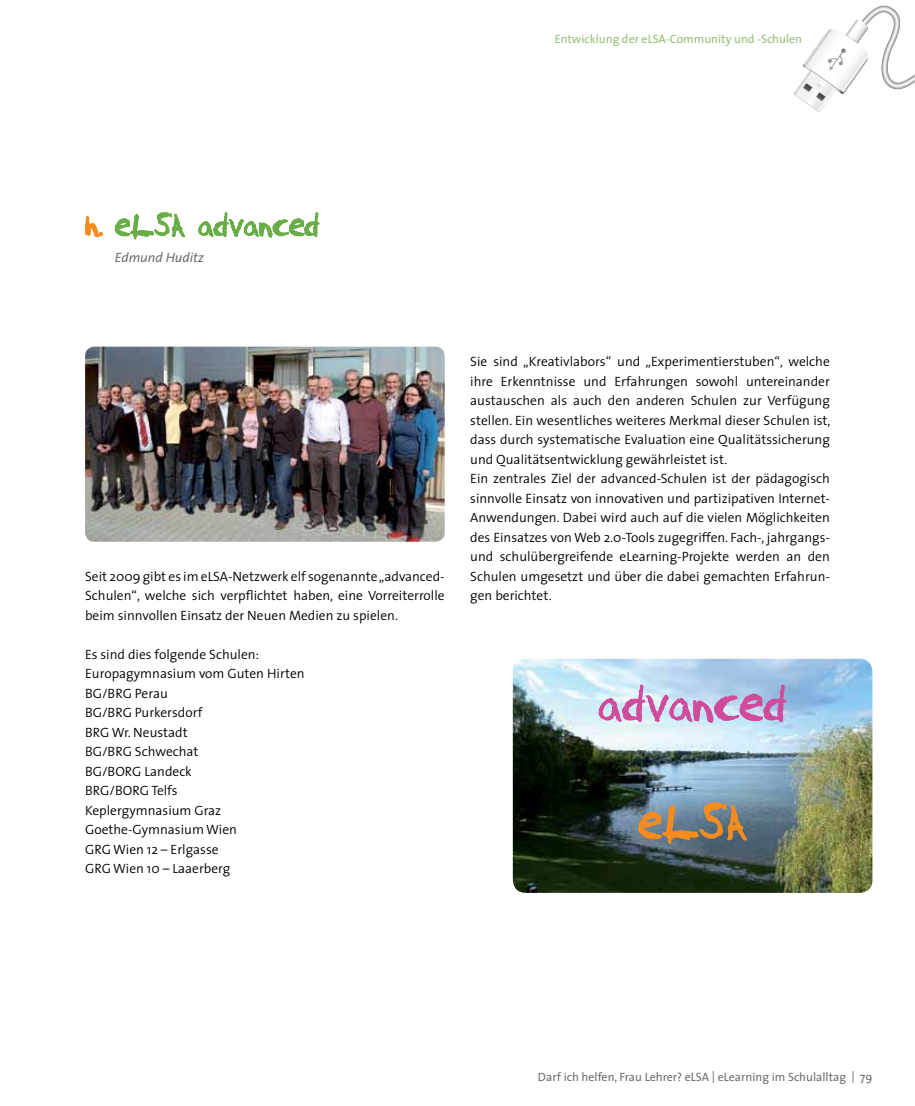
<style>
.page{position:relative;width:915px;height:1106px;background:#fff}
.page>*{position:absolute;margin:0;border:0;box-sizing:border-box;transform-origin:0 0}
.t1{font:42px "Fh Faith";color:#d04b9b}
.t2{font:42px "Fh Faith";color:#f68b1f}
.t3{font:300 13.5px/19.5px "The Sans";color:#000}
.t4{font:italic 13.5px "The Sans";color:#6d6e71}
.t5{font:12px "The Sans";color:#6d6e71}
.t6{font:12px "The Sans";color:#95c075}
</style>
<div class="page">
<svg style="left:793px;top:5px;width:121px;height:107px"></svg>
<svg style="left:84px;top:212px;width:102px;height:28px"></svg>
<svg style="left:198px;top:212px;width:122px;height:26px"></svg>
<img style="left:512px;top:658px;width:360px;height:235px">
<svg style="left:597px;top:681px;width:190px;height:47px;background:#c7bcdd"></svg>
<svg style="left:631px;top:780px;width:117px;height:70px;background:#7f8686"></svg>
<img style="left:85px;top:346px;width:359px;height:196px">
<p class="t6" style="left:554px;top:29px;width:249px">Entwicklung der eLSA-Community und -Schulen</p>
<p class="t4" style="left:115px;top:246px;width:91px">Edmund Huditz</p>
<p class="t3" style="left:85px;top:566px;width:361px;text-align:justify">Seit 2009 gibt es im eLSA-Netzwerk elf sogenannte „advanced-Schulen“, welche sich verpflichtet haben, eine Vorreiterrolle beim sinnvollen Einsatz der Neuen Medien zu spielen.</p>
<p class="t3" style="left:85px;top:644px;width:221px">Es sind dies folgende Schulen:<br>Europagymnasium vom Guten Hirten<br>BG/BRG Perau<br>BG/BRG Purkersdorf<br>BRG Wr. Neustadt<br>BG/BRG Schwechat<br>BG/BORG Landeck<br>BRG/BORG Telfs<br>Keplergymnasium Graz<br>Goethe-Gymnasium Wien<br>GRG Wien 12 – Erlgasse<br>GRG Wien 10 – Laaerberg</p>
<p class="t3" style="left:470px;top:351px;width:361px">Sie sind „Kreativlabors“ und „Experimentierstuben“, welche ihre Erkenntnisse und Erfahrungen sowohl untereinander austauschen als auch den anderen Schulen zur Verfügung stellen. Ein wesentliches weiteres Merkmal dieser Schulen ist, dass durch systematische Evaluation eine Qualitätssicherung und Qualitätsentwicklung gewährleistet ist.<br>Ein zentrales Ziel der advanced-Schulen ist der pädagogisch sinnvolle Einsatz von innovativen und partizipativen Internet-Anwendungen. Dabei wird auch auf die vielen Möglichkeiten des Einsatzes von Web 2.0-Tools zugegriffen. Fach-, jahrgangs&shy;und schulübergreifende eLearning-Projekte werden an den Schulen umgesetzt und über die dabei gemachten Erfahrun&shy;gen berichtet.</p>
<h1 class="t1" style="left:598px;top:680px;width:190px">advanced</h1>
<h1 class="t2" style="left:638px;top:798px;width:110px">eLSA</h1>
<p class="t5" style="left:537px;top:1066px;width:336px">Darf ich helfen, Frau Lehrer? eLSA | eLearning im Schulalltag | 79</p>
</div>
